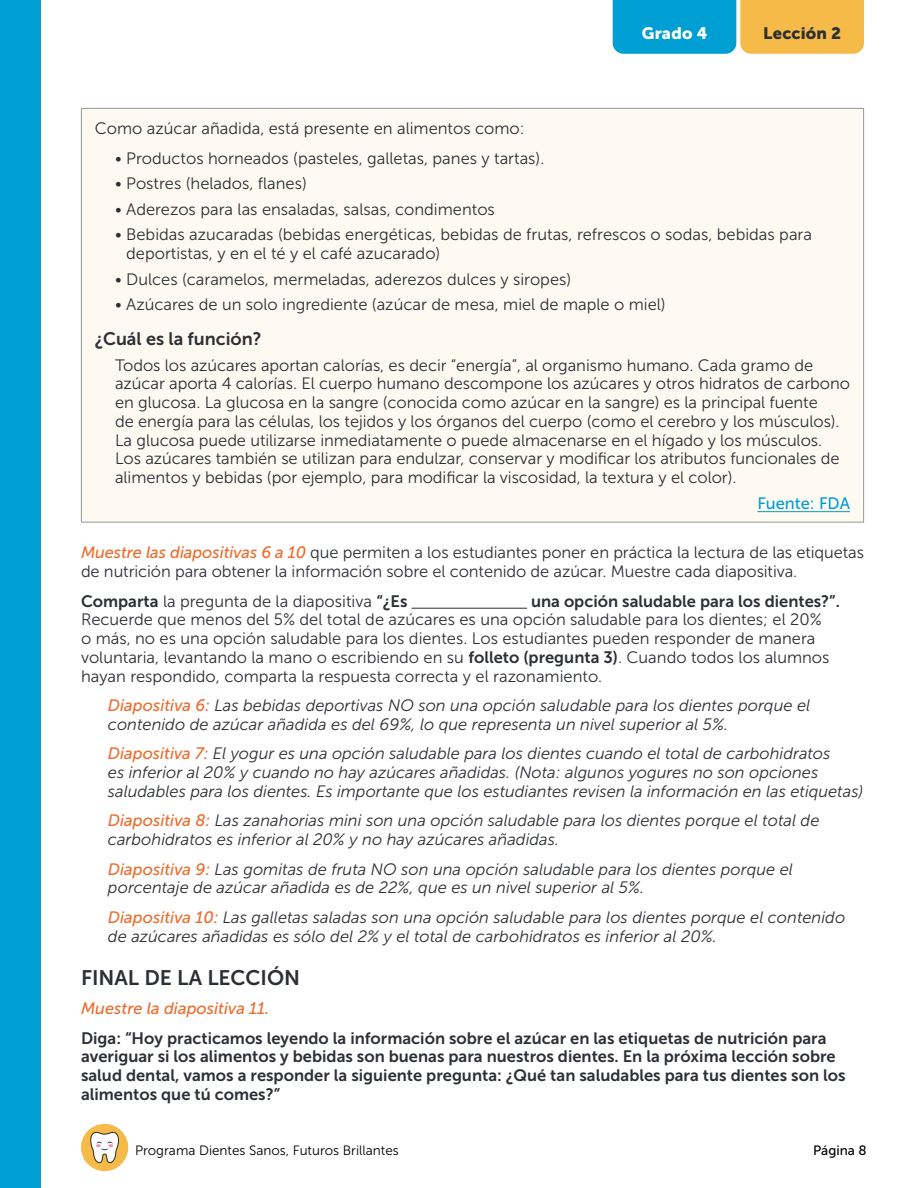
<style>
.page{position:relative;width:918px;height:1188px;background:#fff}
.page>*{position:absolute;margin:0;border:0;box-sizing:border-box;transform-origin:0 0}
.t1{font:21px "Museo Sans 700";color:#2c2f35}
.t2{font:18px "Museo Sans 700";color:#2c2f35}
.t3{font:16.5px/18.8px "Museo Sans 300";letter-spacing:-.005em;color:#2c2f35}
.t4{font:italic 16.5px/18.8px "Museo Sans 300";color:#2c2f35}
.t5{font:16.5px/18.8px "Museo Sans 700";color:#2c2f35}
.t6{font:italic 16.5px "Museo Sans 500";color:#ed6c2d}
.t7{font:16.5px "Museo Sans 500";color:#009fd3}
.t8{font:16.5px "Museo Sans 900";letter-spacing:.01em;color:#2c2f35}
.t9{font:16.5px "Museo Sans 900";letter-spacing:.01em;color:#fff}
.t10{font:13.5px "Museo Sans 300";color:#000}
.t11{font:13.5px "Museo Sans 500";color:#000}
.s1{font-family:"Museo Sans 500";font-style:italic;color:#ed6c2d}
.s2{font-family:"Museo Sans 700"}
.s3{font-family:"Museo Sans 500";color:#ed6c2d}
</style>
<div class="page">
<div style="left:0;top:0;width:40px;height:1188px;background:#009fd3"></div>
<div style="left:81px;top:1124px;width:47px;height:47px;background:#f5ba47;border-radius:50%"></div>
<svg style="left:90px;top:1132px;width:29px;height:31px"></svg>
<hr style="left:412px;top:608px;width:115px;height:1px;background:#2c2f35">
<svg style="left:613px;top:0;width:251px;height:54px;background:#7eae8f"></svg>
<div style="left:81px;top:108px;width:783px;height:414px;background:#fefaf2"></div>
<hr style="left:81px;top:108px;width:783px;height:1px;background:#95979a">
<hr style="left:81px;top:109px;width:1px;height:413px;background:#95979a">
<hr style="left:863px;top:109px;width:1px;height:413px;background:#95979a">
<hr style="left:81px;top:522px;width:783px;height:1px;background:#95979a">
<hr style="left:757px;top:511px;width:93px;height:1px;background:#009fd3">
<p class="t9" style="left:642px;top:24px;width:67px">Grado 4</p>
<p class="t8" style="left:763px;top:24px;width:79px">Lección 2</p>
<p class="t3" style="left:95px;top:119px;width:431px">Como azúcar añadida, está presente en alimentos como:</p>
<p class="t3" style="left:115px;top:149px;width:431px">• Productos horneados (pasteles, galletas, panes y tartas).</p>
<p class="t3" style="left:115px;top:174px;width:193px">• Postres (helados, flanes)</p>
<p class="t3" style="left:115px;top:200px;width:381px">• Aderezos para las ensaladas, salsas, condimentos</p>
<p class="t3" style="left:126px;top:225px;width:687px;text-indent:-11px">• Bebidas azucaradas (bebidas energéticas, bebidas de frutas, refrescos o sodas, bebidas para deportistas, y en el té y el café azucarado)</p>
<p class="t3" style="left:115px;top:270px;width:458px">• Dulces (caramelos, mermeladas, aderezos dulces y siropes)</p>
<p class="t3" style="left:115px;top:295px;width:552px">• Azúcares de un solo ingrediente (azúcar de mesa, miel de maple o miel)</p>
<p class="t2" style="left:95px;top:329px;width:168px">¿Cuál es la función?</p>
<p class="t3" style="left:115px;top:356px;width:736px">Todos los azúcares aportan calorías, es decir “energía”, al organismo humano. Cada gramo de azúcar aporta 4 calorías. El cuerpo humano descompone los azúcares y otros hidratos de carbono en glucosa. La glucosa en la sangre (conocida como azúcar en la sangre) es la principal fuente<br>de energía para las células, los tejidos y los órganos del cuerpo (como el cerebro y los músculos).<br>La glucosa puede utilizarse inmediatamente o puede almacenarse en el hígado y los músculos.<br>Los azúcares también se utilizan para endulzar, conservar y modificar los atributos funcionales de alimentos y bebidas (por ejemplo, para modificar la viscosidad, la textura y el color).</p>
<p class="t7" style="left:757px;top:494px;width:94px">Fuente: FDA</p>
<p class="t3" style="left:81px;top:543px;width:785px"><span class="s1">Muestre las diapositivas 6 a 10</span> que permiten a los estudiantes poner en práctica la lectura de las etiquetas de nutrición para obtener la información sobre el contenido de azúcar. Muestre cada diapositiva.</p>
<p class="t3" style="left:81px;top:592px;width:328px"><span class="s2">Comparta</span> la pregunta de la diapositiva <span class="s2">“¿Es</span></p>
<p class="t5" style="left:531px;top:591px;width:311px">una opción saludable para los dientes?”.</p>
<p class="t3" style="left:81px;top:610px;width:750px">Recuerde que menos del 5% del total de azúcares es una opción saludable para los dientes; el 20% o más, no es una opción saludable para los dientes. Los estudiantes pueden responder de manera voluntaria, levantando la mano o escribiendo en su <span class="s2">folleto (pregunta 3)</span>. Cuando todos los alumnos hayan respondido, comparta la respuesta correcta y el razonamiento.</p>
<p class="t4" style="left:108px;top:696px;width:704px"><span class="s3">Diapositiva 6:</span> Las bebidas deportivas NO son una opción saludable para los dientes porque el contenido de azúcar añadida es del 69%, lo que representa un nivel superior al 5%.</p>
<p class="t4" style="left:108px;top:744px;width:757px"><span class="s3">Diapositiva 7:</span> El yogur es una opción saludable para los dientes cuando el total de carbohidratos<br>es inferior al 20% y cuando no hay azúcares añadidas. (Nota: algunos yogures no son opciones saludables para los dientes. Es importante que los estudiantes revisen la información en las etiquetas)</p>
<p class="t4" style="left:108px;top:811px;width:713px"><span class="s3">Diapositiva 8:</span> Las zanahorias mini son una opción saludable para los dientes porque el total de carbohidratos es inferior al 20% y no hay azúcares añadidas.</p>
<p class="t4" style="left:108px;top:860px;width:687px"><span class="s3">Diapositiva 9:</span> Las gomitas de fruta NO son una opción saludable para los dientes porque el porcentaje de azúcar añadida es de 22%, que es un nivel superior al 5%.</p>
<p class="t4" style="left:108px;top:908px;width:739px"><span class="s3">Diapositiva 10:</span> Las galletas saladas son una opción saludable para los dientes porque el contenido de azúcares añadidas es sólo del 2% y el total de carbohidratos es inferior al 20%.</p>
<p class="t1" style="left:81px;top:966px;width:221px">FINAL DE LA LECCIÓN</p>
<p class="t6" style="left:81px;top:999px;width:190px">Muestre la diapositiva 11.</p>
<p class="t5" style="left:81px;top:1029px;width:766px">Diga: “Hoy practicamos leyendo la información sobre el azúcar en las etiquetas de nutrición para averiguar si los alimentos y bebidas son buenas para nuestros dientes. En la próxima lección sobre salud dental, vamos a responder la siguiente pregunta: ¿Qué tan saludables para tus dientes son los alimentos que tú comes?”</p>
<p class="t10" style="left:135px;top:1143px;width:265px">Programa Dientes Sanos, Futuros Brillantes</p>
<p class="t11" style="left:813px;top:1143px;width:55px">Página 8</p>
</div>
